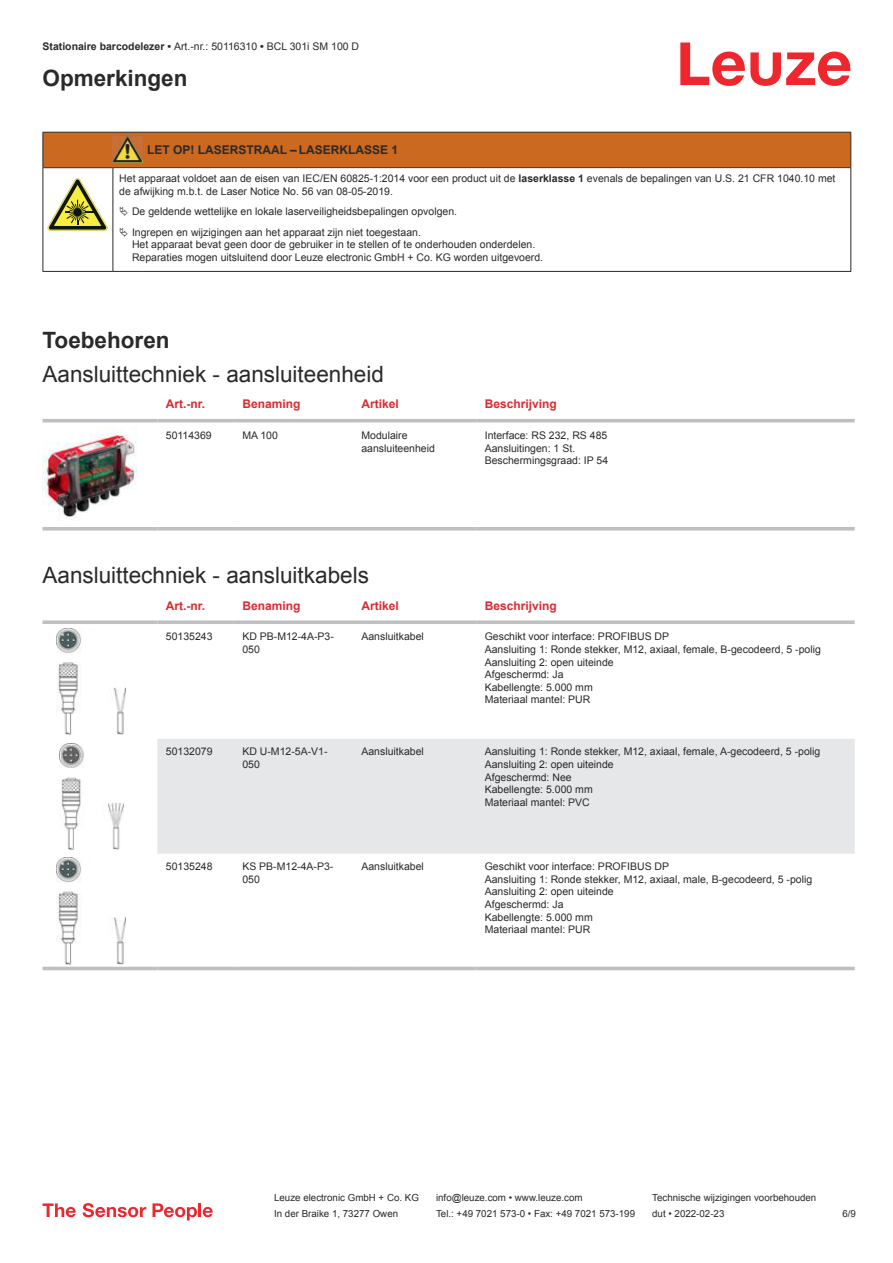
<style>
.page{position:relative;width:893px;height:1263px;background:#fff}
.page>*{position:absolute;margin:0;border:0;box-sizing:border-box;transform-origin:0 0}
.t1{font:22.5px "Arial";color:#2b292a}
.t2{font:700 22.5px "Arial";color:#2b292a}
.t3{font:700 12px "Arial";color:#db2a30}
.t4{font:700 12px "Arial";color:#2b292a}
.t5{font:10.5px/12.6px "Arial";color:#2b292a}
.t6{font:9.75px "Arial";color:#2b292a}
.s1{font-weight:700}
</style>
<div class="page">
<svg style="left:680px;top:43px;width:170px;height:43px"></svg>
<svg style="left:43px;top:422px;width:812px;height:1px"></svg>
<hr style="left:43px;top:419px;width:114px;height:3px;background:#bdbfc1">
<hr style="left:157px;top:419px;width:77px;height:3px;background:#bdbfc1">
<hr style="left:234px;top:419px;width:119px;height:3px;background:#bdbfc1">
<hr style="left:353px;top:419px;width:123px;height:3px;background:#bdbfc1">
<hr style="left:476px;top:419px;width:379px;height:3px;background:#bdbfc1">
<svg style="left:43px;top:527px;width:114px;height:4px"></svg>
<svg style="left:157px;top:527px;width:77px;height:4px"></svg>
<svg style="left:234px;top:527px;width:119px;height:4px"></svg>
<svg style="left:353px;top:527px;width:123px;height:4px"></svg>
<svg style="left:476px;top:527px;width:379px;height:4px;background:#c3c5c7"></svg>
<img style="left:43px;top:429px;width:94px;height:89px">
<svg style="left:43px;top:634px;width:812px;height:337px"></svg>
<div style="left:157px;top:739px;width:698px;height:115px;background:#e6e7e9"></div>
<svg style="left:43px;top:620px;width:114px;height:4px"></svg>
<svg style="left:157px;top:620px;width:77px;height:4px"></svg>
<svg style="left:234px;top:620px;width:119px;height:4px"></svg>
<svg style="left:353px;top:620px;width:123px;height:4px"></svg>
<svg style="left:476px;top:620px;width:379px;height:4px;background:#c4c6c8"></svg>
<hr style="left:43px;top:967px;width:114px;height:3px;background:#bdbfc1">
<hr style="left:157px;top:967px;width:77px;height:3px;background:#bdbfc1">
<hr style="left:234px;top:967px;width:119px;height:3px;background:#bdbfc1">
<hr style="left:353px;top:967px;width:123px;height:3px;background:#bdbfc1">
<hr style="left:476px;top:967px;width:379px;height:3px;background:#bdbfc1">
<img style="left:57px;top:628px;width:69px;height:107px">
<img style="left:59px;top:743px;width:65px;height:106px">
<img style="left:57px;top:858px;width:69px;height:106px">
<svg style="left:43px;top:1203px;width:33px;height:14px"></svg>
<svg style="left:83px;top:1203px;width:63px;height:14px"></svg>
<svg style="left:153px;top:1203px;width:44px;height:17px"></svg>
<hr style="left:198px;top:1203px;width:3px;height:14px;background:#ed272d">
<svg style="left:203px;top:1207px;width:10px;height:10px"></svg>
<div style="left:44px;top:133px;width:806px;height:34px;background:#ca691f"></div>
<svg style="left:44px;top:168px;width:806px;height:103px"></svg>
<hr style="left:43px;top:132px;width:70px;height:1px;background:#2b292a">
<hr style="left:43px;top:133px;width:1px;height:34px;background:#2b292a">
<hr style="left:43px;top:167px;width:70px;height:1px;background:#2b292a">
<hr style="left:113px;top:132px;width:30px;height:1px;background:#2b292a">
<hr style="left:113px;top:167px;width:30px;height:1px;background:#2b292a">
<hr style="left:143px;top:132px;width:708px;height:1px;background:#2b292a">
<hr style="left:850px;top:133px;width:1px;height:34px;background:#2b292a">
<hr style="left:143px;top:167px;width:708px;height:1px;background:#2b292a">
<hr style="left:43px;top:168px;width:1px;height:99px;background:#2b292a">
<hr style="left:113px;top:168px;width:1px;height:99px;background:#2b292a">
<hr style="left:850px;top:168px;width:1px;height:99px;background:#2b292a">
<hr style="left:43px;top:271px;width:70px;height:1px;background:#2b292a">
<hr style="left:113px;top:271px;width:30px;height:1px;background:#2b292a">
<hr style="left:143px;top:271px;width:708px;height:1px;background:#2b292a">
<img style="left:113px;top:136px;width:30px;height:27px">
<svg style="left:47px;top:178px;width:60px;height:53px"></svg>
<svg style="left:115px;top:169px;width:734px;height:98px"></svg>
<svg style="left:120px;top:207px;width:8px;height:9px"></svg>
<svg style="left:120px;top:227px;width:8px;height:10px"></svg>
<p class="t5" style="left:43px;top:41px;width:318px"><span class="s1">Stationaire barcodelezer •</span> Art.-nr.: 50116310 <span class="s1">•</span> BCL 301i SM 100 D</p>
<h1 class="t2" style="left:43px;top:70px;width:147px">Opmerkingen</h1>
<p class="t4" style="left:147px;top:145px;width:253px">LET OP! LASERSTRAAL – LASERKLASSE 1</p>
<p class="t5" style="left:119px;top:173px;width:718px">Het apparaat voldoet aan de eisen van IEC/EN 60825-1:2014 voor een product uit de <span class="s1">laserklasse 1</span> evenals de bepalingen van U.S. 21 CFR 1040.10 met de afwijking m.b.t. de Laser Notice No. 56 van 08-05-2019.</p>
<p class="t5" style="left:132px;top:202px;width:327px;line-height:20.2px">De geldende wettelijke en lokale laserveiligheidsbepalingen opvolgen.<br>Ingrepen en wijzigingen aan het apparaat zijn niet toegestaan.</p>
<p class="t5" style="left:132px;top:239px;width:413px">Het apparaat bevat geen door de gebruiker in te stellen of te onderhouden onderdelen.<br>Reparaties mogen uitsluitend door Leuze electronic GmbH + Co. KG worden uitgevoerd.</p>
<h1 class="t2" style="left:43px;top:332px;width:129px">Toebehoren</h1>
<h1 class="t1" style="left:43px;top:365px;width:343px">Aansluittechniek - aansluiteenheid</h1>
<p class="t3" style="left:166px;top:399px;width:41px">Art.-nr.</p>
<p class="t3" style="left:242px;top:399px;width:60px">Benaming</p>
<p class="t3" style="left:361px;top:399px;width:39px">Artikel</p>
<p class="t3" style="left:485px;top:399px;width:74px">Beschrijving</p>
<p class="t5" style="left:166px;top:430px;width:47px">50114369</p>
<p class="t5" style="left:242px;top:430px;width:37px">MA 100</p>
<p class="t5" style="left:361px;top:430px;width:75px">Modulaire aansluiteenheid</p>
<p class="t5" style="left:485px;top:430px;width:125px">Interface: RS 232, RS 485<br>Aansluitingen: 1 St.<br>Beschermingsgraad: IP 54</p>
<h1 class="t1" style="left:43px;top:567px;width:328px">Aansluittechniek - aansluitkabels</h1>
<p class="t3" style="left:166px;top:601px;width:41px">Art.-nr.</p>
<p class="t3" style="left:242px;top:601px;width:60px">Benaming</p>
<p class="t3" style="left:361px;top:601px;width:39px">Artikel</p>
<p class="t3" style="left:485px;top:601px;width:74px">Beschrijving</p>
<p class="t5" style="left:166px;top:631px;width:48px">50135243</p>
<p class="t5" style="left:242px;top:631px;width:93px">KD PB-M12-4A-P3-<br>050</p>
<p class="t5" style="left:361px;top:631px;width:64px">Aansluitkabel</p>
<p class="t5" style="left:485px;top:631px;width:338px">Geschikt voor interface: PROFIBUS DP<br>Aansluiting 1: Ronde stekker, M12, axiaal, female, B-gecodeerd, 5 -polig Aansluiting 2: open uiteinde<br>Afgeschermd: Ja<br>Kabellengte: 5.000 mm<br>Materiaal mantel: PUR</p>
<p class="t5" style="left:166px;top:746px;width:48px">50132079</p>
<p class="t5" style="left:242px;top:746px;width:87px">KD U-M12-5A-V1-<br>050</p>
<p class="t5" style="left:361px;top:746px;width:64px">Aansluitkabel</p>
<p class="t5" style="left:485px;top:746px;width:337px">Aansluiting 1: Ronde stekker, M12, axiaal, female, A-gecodeerd, 5 -polig Aansluiting 2: open uiteinde<br>Afgeschermd: Nee<br>Kabellengte: 5.000 mm<br>Materiaal mantel: PVC</p>
<p class="t5" style="left:166px;top:861px;width:48px">50135248</p>
<p class="t5" style="left:242px;top:861px;width:93px">KS PB-M12-4A-P3-<br>050</p>
<p class="t5" style="left:361px;top:861px;width:64px">Aansluitkabel</p>
<p class="t5" style="left:485px;top:861px;width:329px">Geschikt voor interface: PROFIBUS DP<br>Aansluiting 1: Ronde stekker, M12, axiaal, male, B-gecodeerd, 5 -polig Aansluiting 2: open uiteinde<br>Afgeschermd: Ja<br>Kabellengte: 5.000 mm<br>Materiaal mantel: PUR</p>
<p class="t6" style="left:274px;top:1194px;width:146px">Leuze electronic GmbH + Co. KG</p>
<p class="t6" style="left:436px;top:1194px;width:148px">info@leuze.com • www.leuze.com</p>
<p class="t6" style="left:652px;top:1194px;width:166px">Technische wijzigingen voorbehouden</p>
<p class="t6" style="left:274px;top:1210px;width:126px">In der Braike 1, 73277 Owen</p>
<p class="t6" style="left:436px;top:1210px;width:201px">Tel.: +49 7021 573-0 • Fax: +49 7021 573-199</p>
<p class="t6" style="left:652px;top:1210px;width:74px">dut • 2022-02-23</p>
<p class="t6" style="left:842px;top:1210px;width:15px">6 /9</p>
</div>
